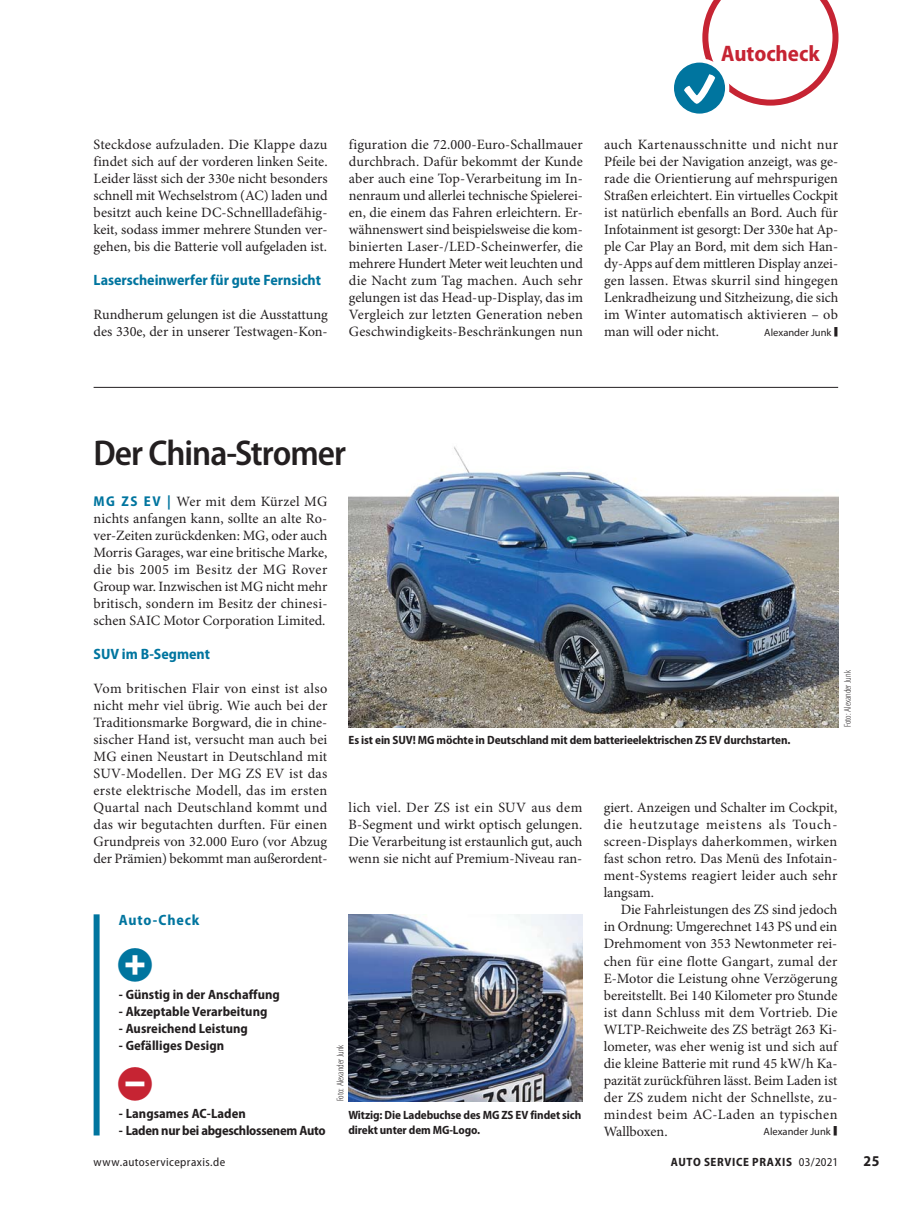
<style>
.page{position:relative;width:919px;height:1212px;background:#fff}
.page>*{position:absolute;margin:0;border:0;box-sizing:border-box;transform-origin:0 0}
.t1{font:600 semi-condensed 36px "Myriad Pro";letter-spacing:-.025em;color:#231f20}
.t2{font:32.7px "Minion Pro";color:#231f20;scale:.33 1}
.t3{font:27px "Blik Buttons";color:#00759f}
.t4{font:27px "Blik Buttons";color:#c62433}
.t5{font:700 semi-condensed 22.5px "Myriad Pro";color:#c62433}
.t6{font:700 semi-condensed 15px "Myriad Pro";color:#00759f}
.t7{font:700 semi-condensed 15px "Myriad Pro";letter-spacing:.055em;color:#00759f}
.t8{font:700 semi-condensed 15px "Myriad Pro";color:#231f20}
.t9{font:14.25px/17px "Minion Pro";color:#231f20;text-align:justify}
.t10{font:700 semi-condensed 13.5px "Myriad Pro";letter-spacing:.005em;color:#231f20}
.t11{font:700 semi-condensed 13.5px "Myriad Pro";letter-spacing:-.02em;color:#231f20}
.t12{font:700 semi-condensed 12px/15px "Myriad Pro";letter-spacing:-.01em;color:#231f20}
.t13{font:semi-condensed 12px "Myriad Pro";letter-spacing:.035em;color:#231f20}
.t14{font:700 semi-condensed 12px "Myriad Pro";letter-spacing:.055em;color:#231f20}
.t15{font:10.5px "Myriad Pro";color:#231f20}
.t16{font:300 condensed 9.75px "Myriad Pro";color:#231f20}
.s1{font-family:"Myriad Pro";font-weight:700;font-stretch:semi-condensed;color:#00759f}
.s2{font-weight:400}
</style>
<div class="page">
<svg style="left:674px;top:0;width:164px;height:114px"></svg>
<div style="left:94px;top:914px;width:6px;height:221px;background:#00759f"></div>
<hr style="left:94px;top:387px;width:744px;height:1px;background:#231f20">
<img style="left:348px;top:914px;width:234px;height:187px">
<img style="left:349px;top:446px;width:489px;height:281px">
<h3 class="t5" style="left:721px;top:45px;width:100px">Autocheck</h3>
<p class="t9" style="left:94px;top:137px;width:236px">Steckdose aufzuladen. Die Klappe dazu findet sich auf der vorderen linken Seite.<br>Leider lässt sich der 330e nicht besonders schnell mit Wechselstrom (AC) laden und besitzt auch keine DC-Schnellladefähig&shy;keit, sodass immer mehrere Stunden ver&shy;gehen, bis die Batterie voll aufgeladen ist.</p>
<p class="t6" style="left:94px;top:274px;width:229px">Laserscheinwerfer für gute Fernsicht</p>
<p class="t9" style="left:94px;top:307px;width:235px">Rundherum gelungen ist die Ausstattung des 330e, der in unserer Testwagen-Kon-</p>
<p class="t9" style="left:349px;top:137px;width:235px">figuration die 72.000-Euro-Schallmauer durchbrach. Dafür bekommt der Kunde aber auch eine Top-Verarbeitung im In&shy;nenraum und allerlei technische Spielerei&shy;en, die einem das Fahren erleichtern. Er&shy;wähnenswert sind beispielsweise die kom&shy;binierten Laser-/LED-Scheinwerfer, die mehrere Hundert Meter weit leuchten und die Nacht zum Tag machen. Auch sehr gelungen ist das Head-up-Display, das im Vergleich zur letzten Generation neben Geschwindigkeits-Beschränkungen nun</p>
<p class="t9" style="left:604px;top:137px;width:235px">auch Kartenausschnitte und nicht nur Pfeile bei der Navigation anzeigt, was ge&shy;rade die Orientierung auf mehrspurigen Straßen erleichtert. Ein virtuelles Cockpit ist natürlich ebenfalls an Bord. Auch für Infotainment ist gesorgt: Der 330e hat Ap&shy;ple Car Play an Bord, mit dem sich Han&shy;dy-Apps auf dem mittleren Display anzei&shy;gen lassen. Etwas skurril sind hingegen Lenkradheizung und Sitzheizung, die sich im Winter automatisch aktivieren – ob man will oder nicht.</p>
<p class="t15" style="left:764px;top:326px;width:69px">Alexander Junk</p>
<h2 class="t2" style="left:833px;top:316px;width:15px">■</h2>
<h1 class="t1" style="left:94px;top:431px;width:254px">Der China-Stromer</h1>
<p class="t9" style="left:94px;top:494px;width:235px"><span class="s1">MG ZS EV |</span> Wer mit dem Kürzel MG nichts anfangen kann, sollte an alte Ro&shy;ver-Zeiten zurückdenken: MG, oder auch Morris Garages, war eine britische Marke, die bis 2005 im Besitz der MG Rover Group war. Inzwischen ist MG nicht mehr britisch, sondern im Besitz der chinesi&shy;schen SAIC Motor Corporation Limited.</p>
<p class="t6" style="left:94px;top:648px;width:118px">SUV im B-Segment</p>
<p class="t9" style="left:94px;top:681px;width:235px">Vom britischen Flair von einst ist also nicht mehr viel übrig. Wie auch bei der Traditionsmarke Borgward, die in chine&shy;sischer Hand ist, versucht man auch bei MG einen Neustart in Deutschland mit SUV-Modellen. Der MG ZS EV ist das erste elektrische Modell, das im ersten Quartal nach Deutschland kommt und das wir begutachten durften. Für einen Grundpreis von 32.000 Euro (vor Abzug der Prämien) bekommt man außerordent-</p>
<p class="t7" style="left:119px;top:914px;width:82px">Auto-Check</p>
<h3 class="t3" style="left:121px;top:954px;width:36px">,</h3>
<p class="t10" style="left:119px;top:990px;width:162px">- Günstig in der Anschaffung</p>
<p class="t10" style="left:119px;top:1007px;width:150px">- Akzeptable Verarbeitung</p>
<p class="t10" style="left:119px;top:1024px;width:130px">- Ausreichend Leistung</p>
<p class="t10" style="left:119px;top:1041px;width:107px">- Gefälliges Design</p>
<h3 class="t4" style="left:121px;top:1073px;width:36px">-</h3>
<p class="t10" style="left:119px;top:1109px;width:128px">- Langsames AC-Laden</p>
<p class="t11" style="left:119px;top:1126px;width:208px">- Laden nur bei abgeschlossenem Auto</p>
<p class="t12" style="left:348px;top:734px;width:443px">Es ist ein SUV! MG möchte in Deutschland mit dem batterieelektrischen ZS EV durchstarten.</p>
<p class="t16" style="left:841px;top:727px;width:58px;rotate:-90deg">Foto: Alexander Junk</p>
<p class="t9" style="left:348px;top:800px;width:235px">lich viel. Der ZS ist ein SUV aus dem B-Segment und wirkt optisch gelungen.<br>Die Verarbeitung ist erstaunlich gut, auch wenn sie nicht auf Premium-Niveau ran-</p>
<p class="t9" style="left:603px;top:800px;width:235px">giert. Anzeigen und Schalter im Cockpit, die heutzutage meistens als Touch&shy;screen-Displays daherkommen, wirken fast schon retro. Das Menü des Infotain&shy;ment-Systems reagiert leider auch sehr langsam.</p>
<p class="t9" style="left:603px;top:903px;width:235px;text-indent:17px">Die Fahrleistungen des ZS sind jedoch in Ordnung: Umgerechnet 143 PS und ein Drehmoment von 353 Newtonmeter rei&shy;chen für eine flotte Gangart, zumal der E-Motor die Leistung ohne Verzögerung bereitstellt. Bei 140 Kilometer pro Stunde ist dann Schluss mit dem Vortrieb. Die WLTP-Reichweite des ZS beträgt 263 Ki&shy;lometer, was eher wenig ist und sich auf die kleine Batterie mit rund 45 kW/h Ka&shy;pazität zurückführen lässt. Beim Laden ist der ZS zudem nicht der Schnellste, zu&shy;mindest beim AC-Laden an typischen Wallboxen.</p>
<p class="t16" style="left:334px;top:1101px;width:58px;rotate:-90deg">Foto: Alexander Junk</p>
<p class="t12" style="left:348px;top:1108px;width:234px">Witzig: Die Ladebuchse des MG ZS EV findet sich direkt unter dem MG-Logo.</p>
<p class="t15" style="left:763px;top:1126px;width:69px">Alexander Junk</p>
<h2 class="t2" style="left:833px;top:1116px;width:15px">■</h2>
<p class="t13" style="left:94px;top:1157px;width:133px">www.autoservicepraxis.de</p>
<p class="t14" style="left:670px;top:1157px;width:169px">AUTO SERVICE PRAXIS <span class="s2">03/2021</span></p>
<p class="t8" style="left:863px;top:1155px;width:17px">25</p>
</div>
